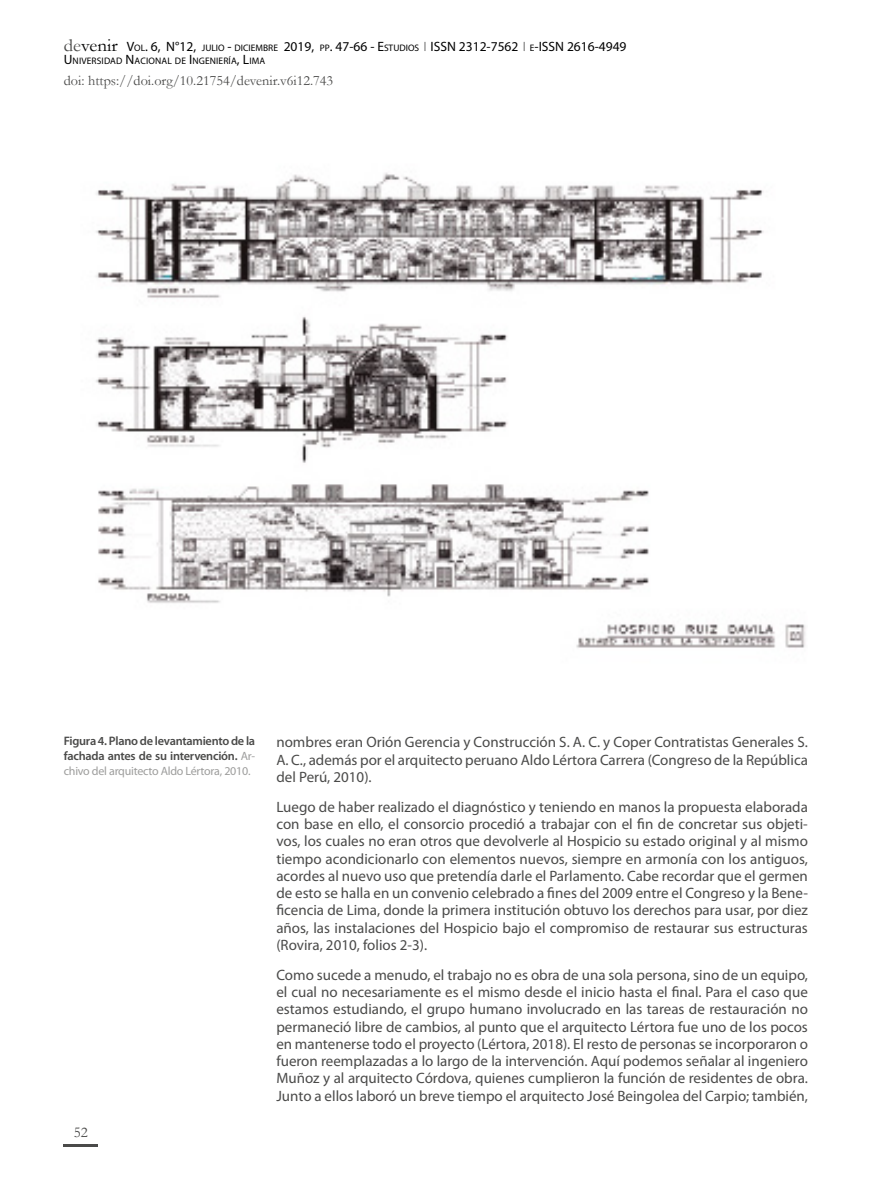
<style>
.page{position:relative;width:893px;height:1191px;background:#fff}
.page>*{position:absolute;margin:0;border:0;box-sizing:border-box;transform-origin:0 0}
.t1{font:15px/17.2px "Myriad Pro";color:#4a4a49;text-align:justify}
.t2{font:15px "Garamond";color:#4a4a49}
.t3{font:14.25px "Garamond";color:#4a4a49}
.t4{font:13.5px "Myriad Pro";color:#000}
.t5{font:600 12.3px/15px "Myriad Pro";letter-spacing:-.02em;color:#4a4a49}
.t6{font:12px "Myriad Pro";letter-spacing:-.02em;color:#9d9d9c}
.t7{font:9.45px "Myriad Pro";letter-spacing:.015em;color:#000}
.s1{font-family:"Garamond";font-size:18px;color:#4a4a49}
.s2{font-family:"Garamond";font-size:18px}
.s3{font-size:9.45px}
.s4{font-size:13.5px}
.s5{font-weight:400;font-size:12px;color:#9d9d9c}
</style>
<div class="page">
<hr style="left:64px;top:1144px;width:34px;height:2px;background:#4a4a49">
<img style="left:96px;top:172px;width:710px;height:476px">
<p class="t4" style="left:64px;top:38px;width:374px"><span class="s1">de</span><span class="s2">venir</span> V<span class="s3">OL</span>. 6, N°12, <span class="s3">JULIO</span> - <span class="s3">DICIEMBRE</span> 2019, <span class="s3">PP</span>. 47-66 - E<span class="s3">STUDIOS</span> ISSN</p>
<p class="t4" style="left:459px;top:38px;width:87px">2312-7562 <span class="s3">E</span>-ISSN</p>
<p class="t4" style="left:567px;top:38px;width:61px">2616-4949</p>
<p class="t7" style="left:64px;top:55px;width:203px"><span class="s4">U</span>NIVERSIDAD <span class="s4">N</span>ACIONAL DE <span class="s4">I</span> NGENIERÍA<span class="s4">, L</span>IMA</p>
<p class="t3" style="left:64px;top:71px;width:271px">doi: https://doi.org/10.21754/devenir.v6i12.743</p>
<p class="t5" style="left:64px;top:733px;width:193px">Figura 4. Plano de levantamiento de la fachada antes de su intervención. <span class="s5">Ar-</span></p>
<p class="t6" style="left:64px;top:764px;width:188px">chivo del arquitecto Aldo Lértora, 2010.</p>
<p class="t2" style="left:74px;top:1122px;width:16px">52</p>
<p class="t1" style="left:276px;top:733px;width:533px">nombres eran Orión Gerencia y Construcción S. A. C. y Coper Contratistas Generales S.<br>A. C., además por el arquitecto peruano Aldo Lértora Carrera (Congreso de la República del Perú, 2010).</p>
<p class="t1" style="left:276px;top:798px;width:533px">Luego de haber realizado el diagnóstico y teniendo en manos la propuesta elaborada con base en ello, el consorcio procedió a trabajar con el fin de concretar sus objeti&shy;vos, los cuales no eran otros que devolverle al Hospicio su estado original y al mismo tiempo acondicionarlo con elementos nuevos, siempre en armonía con los antiguos, acordes al nuevo uso que pretendía darle el Parlamento. Cabe recordar que el germen de esto se halla en un convenio celebrado a fines del 2009 entre el Congreso y la Bene&shy;ficencia de Lima, donde la primera institución obtuvo los derechos para usar, por diez años, las instalaciones del Hospicio bajo el compromiso de restaurar sus estructuras (Rovira, 2010, folios 2-3).</p>
<p class="t1" style="left:276px;top:966px;width:533px">Como sucede a menudo, el trabajo no es obra de una sola persona, sino de un equipo, el cual no necesariamente es el mismo desde el inicio hasta el final. Para el caso que estamos estudiando, el grupo humano involucrado en las tareas de restauración no permaneció libre de cambios, al punto que el arquitecto Lértora fue uno de los pocos en mantenerse todo el proyecto (Lértora, 2018). El resto de personas se incorporaron o fueron reemplazadas a lo largo de la intervención. Aquí podemos señalar al ingeniero Muñoz y al arquitecto Córdova, quienes cumplieron la función de residentes de obra.<br>Junto a ellos laboró un breve tiempo el arquitecto José Beingolea del Carpio; también,</p>
</div>
